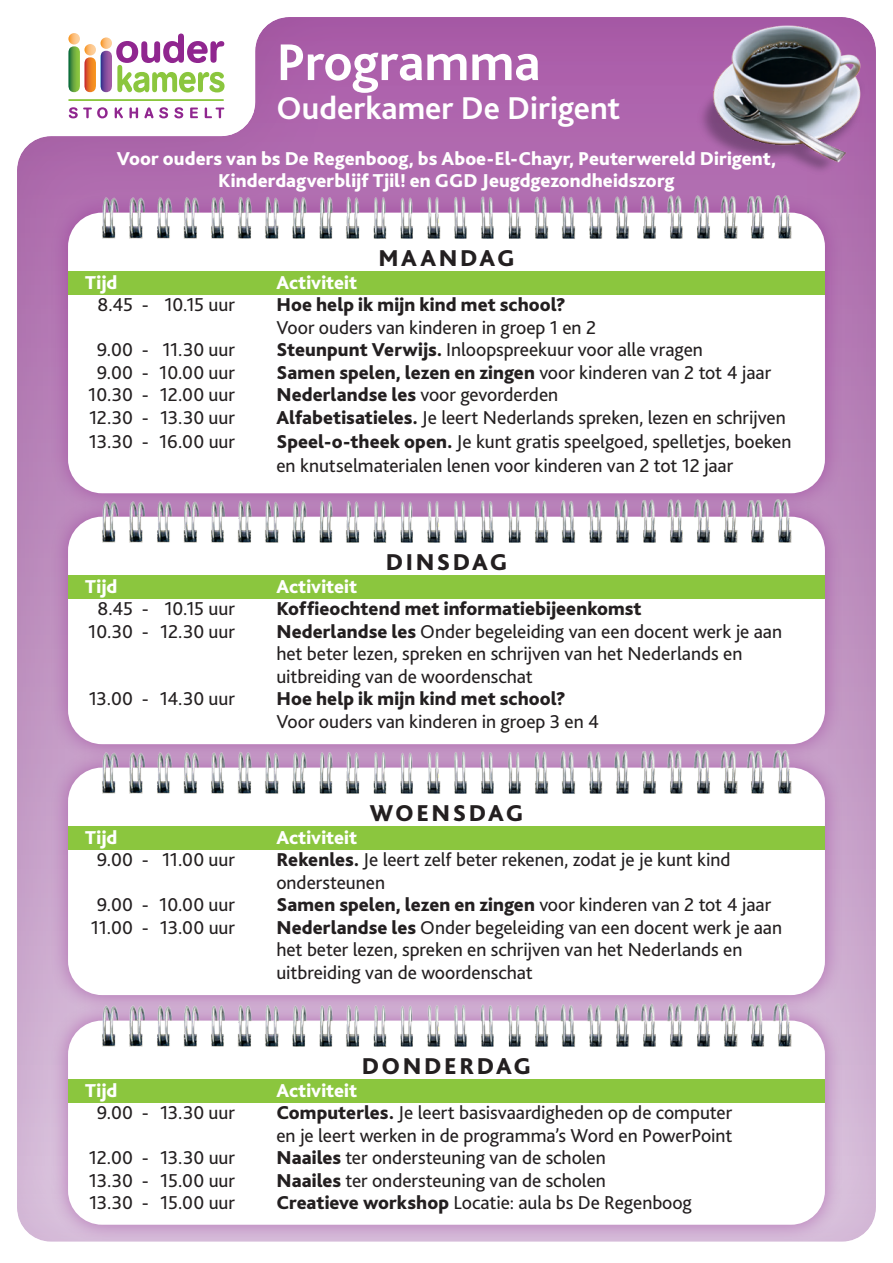
<style>
.page{position:relative;width:893px;height:1263px;background:#fff}
.page>*{position:absolute;margin:0;border:0;box-sizing:border-box;transform-origin:0 0}
.t1{font:700 54px "Bliss 2";letter-spacing:-.005em;color:#fff}
.t2{font:700 33px "Bliss 2";color:#fff}
.t3{font:800 24px "Bliss 2";letter-spacing:.105em;color:#231f20}
.t4{font:19.5px/22.5px "Bliss 2";letter-spacing:-.005em;color:#231f20}
.t5{font:800 19.5px "Bliss 2";letter-spacing:.005em;color:#231f20}
.t6{font:800 19.5px/22.5px "Bliss 2";color:#fff;text-align:center}
.s1{font-weight:800}
.s2{font-weight:400}
</style>
<div class="page">
<div style="left:16px;top:16px;width:861px;height:1226px;background:#90268f;opacity:.3"></div>
<img style="left:686px;top:16px;width:190px;height:167px">
<hr style="left:68px;top:99px;width:156px;height:2px;background:#8bc63e">
<svg style="left:68px;top:33px;width:157px;height:59px"></svg>
<svg style="left:69px;top:107px;width:39px;height:11px"></svg>
<svg style="left:115px;top:107px;width:8px;height:11px"></svg>
<svg style="left:129px;top:107px;width:9px;height:11px"></svg>
<svg style="left:144px;top:107px;width:9px;height:11px"></svg>
<svg style="left:159px;top:107px;width:9px;height:11px"></svg>
<svg style="left:174px;top:107px;width:9px;height:11px"></svg>
<svg style="left:190px;top:108px;width:8px;height:10px"></svg>
<svg style="left:205px;top:107px;width:19px;height:11px"></svg>
<div style="left:49px;top:194px;width:795px;height:318px;background:#90268f;opacity:.5"></div>
<div style="left:68px;top:213px;width:757px;height:280px;background:#fff;border-radius:34px"></div>
<img style="left:99px;top:196px;width:697px;height:43px">
<div style="left:49px;top:498px;width:795px;height:265px;background:#90268f;opacity:.5"></div>
<div style="left:68px;top:517px;width:757px;height:227px;background:#fff;border-radius:34px"></div>
<img style="left:99px;top:500px;width:697px;height:43px">
<div style="left:49px;top:749px;width:795px;height:264px;background:#90268f;opacity:.5"></div>
<div style="left:68px;top:767px;width:757px;height:228px;background:#fff;border-radius:34px"></div>
<img style="left:99px;top:750px;width:697px;height:44px">
<div style="left:49px;top:1002px;width:795px;height:241px;background:#90268f;opacity:.5"></div>
<div style="left:68px;top:1020px;width:757px;height:205px;background:#fff;border-radius:34px"></div>
<img style="left:99px;top:1003px;width:697px;height:44px">
<div style="left:68px;top:271px;width:757px;height:24px;background:#8bc63e"></div>
<div style="left:68px;top:575px;width:757px;height:24px;background:#8bc63e"></div>
<div style="left:68px;top:826px;width:757px;height:24px;background:#8bc63e"></div>
<div style="left:68px;top:1079px;width:757px;height:24px;background:#8bc63e"></div>
<h1 class="t1" style="left:276px;top:29px;width:266px">Programma</h1>
<h2 class="t2" style="left:276px;top:88px;width:345px">Ouderkamer De Dirigent</h2>
<p class="t6" style="left:117px;top:146px;width:661px">Voor ouders van bs De Regenboog, bs Aboe-El-Chayr, Peuterwereld Dirigent,<br>Kinderdagverblijf Tjil! en GGD Jeugdgezondheidszorg</p>
<p class="t3" style="left:378px;top:243px;width:138px">MAANDAG</p>
<p class="t6" style="left:85px;top:270px;width:34px">Tijd</p>
<p class="t6" style="left:276px;top:270px;width:82px">Activiteit</p>
<p class="t4" style="left:97px;top:293px;width:139px">8.45 - 10.15 uur</p>
<p class="t5" style="left:276px;top:293px;width:291px">Hoe help ik mijn kind met school?</p>
<p class="t4" style="left:276px;top:315px;width:321px">Voor ouders van kinderen in groep 1 en 2</p>
<p class="t4" style="left:97px;top:338px;width:140px">9.00 - 11.30 uur</p>
<p class="t4" style="left:276px;top:338px;width:428px"><span class="s1">Steunpunt Verwijs.</span> Inloopspreekuur voor alle vragen</p>
<p class="t4" style="left:97px;top:360px;width:140px">9.00 - 10.00 uur</p>
<p class="t5" style="left:276px;top:360px;width:496px">Samen spelen, lezen en zingen <span class="s2">voor kinderen van 2 tot 4 jaar</span></p>
<p class="t4" style="left:88px;top:383px;width:148px">10.30 - 12.00 uur</p>
<p class="t4" style="left:276px;top:383px;width:283px"><span class="s1">Nederlandse les</span> voor gevorderden</p>
<p class="t4" style="left:89px;top:405px;width:148px">12.30 - 13.30 uur</p>
<p class="t4" style="left:276px;top:405px;width:511px"><span class="s1">Alfabetisatieles.</span> Je leert Nederlands spreken, lezen en schrijven</p>
<p class="t4" style="left:89px;top:429px;width:148px">13.30 - 16.00 uur</p>
<p class="t4" style="left:276px;top:429px;width:517px;line-height:24px"><span class="s1">Speel-o-theek open.</span> Je kunt gratis speelgoed, spelletjes, boeken en knutselmaterialen lenen voor kinderen van 2 tot 12 jaar</p>
<p class="t3" style="left:386px;top:547px;width:123px">DINSDAG</p>
<p class="t6" style="left:85px;top:575px;width:34px">Tijd</p>
<p class="t6" style="left:276px;top:575px;width:82px">Activiteit</p>
<p class="t4" style="left:97px;top:597px;width:139px">8.45 - 10.15 uur</p>
<p class="t5" style="left:276px;top:597px;width:367px">Koffieochtend met informatiebijeenkomst</p>
<p class="t4" style="left:88px;top:620px;width:148px">10.30 - 12.30 uur</p>
<p class="t4" style="left:276px;top:620px;width:507px"><span class="s1">Nederlandse les</span> Onder begeleiding van een docent werk je aan het beter lezen, spreken en schrijven van het Nederlands en uitbreiding van de woordenschat</p>
<p class="t4" style="left:89px;top:687px;width:148px">13.00 - 14.30 uur</p>
<p class="t5" style="left:276px;top:687px;width:291px">Hoe help ik mijn kind met school?</p>
<p class="t4" style="left:276px;top:710px;width:324px">Voor ouders van kinderen in groep 3 en 4</p>
<p class="t3" style="left:370px;top:798px;width:155px">WOENSDAG</p>
<p class="t6" style="left:85px;top:825px;width:34px">Tijd</p>
<p class="t6" style="left:276px;top:825px;width:82px">Activiteit</p>
<p class="t4" style="left:97px;top:848px;width:140px">9.00 - 11.00 uur</p>
<p class="t4" style="left:276px;top:848px;width:456px"><span class="s1">Rekenles.</span> Je leert zelf beter rekenen, zodat je je kunt kind ondersteunen</p>
<p class="t4" style="left:97px;top:893px;width:140px">9.00 - 10.00 uur</p>
<p class="t5" style="left:276px;top:893px;width:496px">Samen spelen, lezen en zingen <span class="s2">voor kinderen van 2 tot 4 jaar</span></p>
<p class="t4" style="left:91px;top:915px;width:146px">11.00 - 13.00 uur</p>
<p class="t4" style="left:276px;top:915px;width:507px"><span class="s1">Nederlandse les</span> Onder begeleiding van een docent werk je aan het beter lezen, spreken en schrijven van het Nederlands en uitbreiding van de woordenschat</p>
<p class="t3" style="left:362px;top:1051px;width:171px">DONDERDAG</p>
<p class="t6" style="left:85px;top:1078px;width:34px">Tijd</p>
<p class="t6" style="left:276px;top:1078px;width:82px">Activiteit</p>
<p class="t4" style="left:97px;top:1101px;width:140px">9.00 - 13.30 uur</p>
<p class="t4" style="left:276px;top:1101px;width:458px"><span class="s1">Computerles.</span> Je leert basisvaardigheden op de computer en je leert werken in de programma’s Word en PowerPoint</p>
<p class="t4" style="left:89px;top:1146px;width:148px">12.00 - 13.30 uur</p>
<p class="t4" style="left:276px;top:1146px;width:331px"><span class="s1">Naailes</span> ter ondersteuning van de scholen</p>
<p class="t4" style="left:89px;top:1168px;width:148px">13.30 - 15.00 uur</p>
<p class="t4" style="left:276px;top:1168px;width:331px"><span class="s1">Naailes</span> ter ondersteuning van de scholen</p>
<p class="t4" style="left:89px;top:1191px;width:148px">13.30 - 15.00 uur</p>
<p class="t4" style="left:276px;top:1191px;width:417px"><span class="s1">Creatieve workshop</span> Locatie: aula bs De Regenboog</p>
</div>
